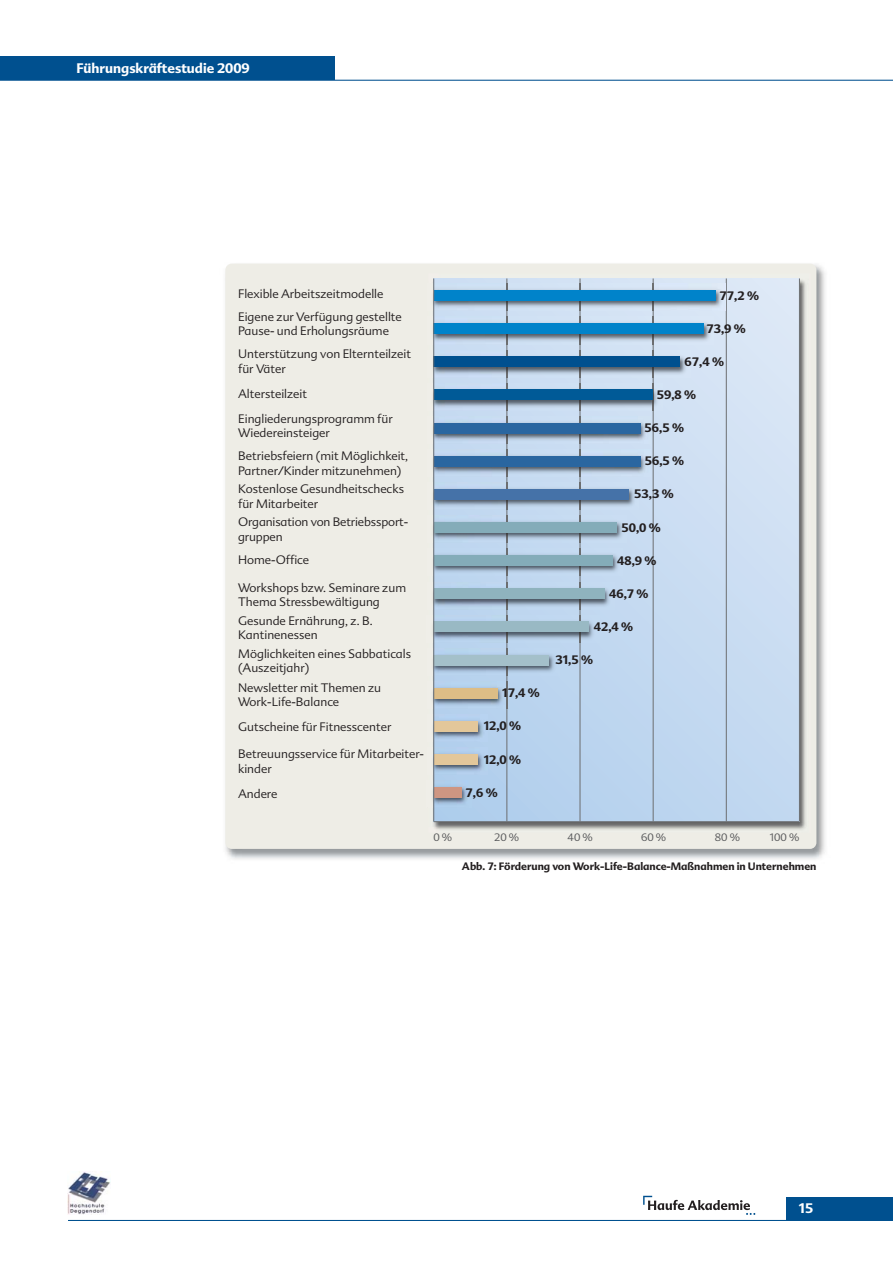
<style>
.page{position:relative;width:893px;height:1263px;background:#fff}
.page>*{position:absolute;margin:0;border:0;box-sizing:border-box;transform-origin:0 0}
.t1{font:700 13.5px "Advert";color:#fff}
.t2{font:300 12px/14.4px "Advert";color:#231f20}
.t3{font:700 12px "Advert";color:#231f20}
.t4{font:700 10.5px "Advert";color:#231f20}
.t5{font:300 10.5px "Advert";color:#58595b}
</style>
<div class="page">
<div style="left:0;top:56px;width:335px;height:24px;background:#00508f"></div>
<svg style="left:643px;top:1196px;width:112px;height:19px"></svg>
<hr style="left:0;top:80px;width:893px;height:1px;background:#00508f">
<hr style="left:68px;top:1220px;width:825px;height:1px;background:#00508f">
<div style="left:786px;top:1196px;width:107px;height:24px;background:#00508f"></div>
<img style="left:67px;top:1171px;width:43px;height:43px">
<img style="left:225px;top:263px;width:600px;height:596px">
<div style="left:225px;top:264px;width:591px;height:585px;background:#eeede6;border-radius:6px"></div>
<img style="left:433px;top:280px;width:373px;height:550px">
<div style="left:434px;top:278px;width:365px;height:544px;background:linear-gradient(to bottom,#dde8f6,#b8d2ed)"></div>
<hr style="left:434px;top:821px;width:365px;height:1px;background:#6c6e70">
<hr style="left:507px;top:278px;width:1px;height:543px;background:#6c6e70">
<hr style="left:580px;top:278px;width:1px;height:543px;background:#6c6e70">
<hr style="left:653px;top:278px;width:1px;height:543px;background:#6c6e70">
<hr style="left:726px;top:278px;width:1px;height:543px;background:#6c6e70">
<hr style="left:799px;top:278px;width:1px;height:543px;background:#6c6e70">
<img style="left:434px;top:317px;width:280px;height:27px">
<svg style="left:507px;top:317px;width:1px;height:27px"></svg>
<svg style="left:580px;top:317px;width:1px;height:27px"></svg>
<svg style="left:653px;top:317px;width:1px;height:27px"></svg>
<div style="left:434px;top:323px;width:270px;height:11px;background:#0083ca"></div>
<img style="left:434px;top:416px;width:217px;height:27px">
<svg style="left:507px;top:416px;width:1px;height:27px"></svg>
<svg style="left:580px;top:416px;width:1px;height:27px"></svg>
<div style="left:434px;top:423px;width:206px;height:10px;background:#2a66a0"></div>
<img style="left:434px;top:449px;width:217px;height:27px">
<svg style="left:507px;top:449px;width:1px;height:27px"></svg>
<svg style="left:580px;top:449px;width:1px;height:27px"></svg>
<div style="left:434px;top:456px;width:206px;height:10px;background:#2a66a0"></div>
<img style="left:434px;top:350px;width:256px;height:27px">
<svg style="left:507px;top:350px;width:1px;height:27px"></svg>
<svg style="left:580px;top:350px;width:1px;height:27px"></svg>
<svg style="left:653px;top:350px;width:1px;height:27px"></svg>
<div style="left:434px;top:356px;width:246px;height:11px;background:#00508f"></div>
<img style="left:434px;top:383px;width:229px;height:27px">
<svg style="left:507px;top:383px;width:1px;height:27px"></svg>
<svg style="left:580px;top:383px;width:1px;height:27px"></svg>
<svg style="left:653px;top:383px;width:1px;height:27px"></svg>
<div style="left:434px;top:390px;width:218px;height:10px;background:#005a97"></div>
<img style="left:434px;top:284px;width:292px;height:27px">
<svg style="left:507px;top:284px;width:1px;height:27px"></svg>
<svg style="left:580px;top:284px;width:1px;height:27px"></svg>
<svg style="left:653px;top:284px;width:1px;height:27px"></svg>
<div style="left:434px;top:290px;width:282px;height:11px;background:#0083ca"></div>
<img style="left:434px;top:483px;width:205px;height:27px">
<svg style="left:507px;top:483px;width:1px;height:27px"></svg>
<svg style="left:580px;top:483px;width:1px;height:27px"></svg>
<div style="left:434px;top:489px;width:195px;height:11px;background:#4572a8"></div>
<img style="left:434px;top:516px;width:193px;height:27px">
<svg style="left:507px;top:516px;width:1px;height:27px"></svg>
<svg style="left:580px;top:516px;width:1px;height:27px"></svg>
<div style="left:434px;top:522px;width:183px;height:11px;background:#84acb9"></div>
<img style="left:434px;top:549px;width:188px;height:27px">
<svg style="left:507px;top:549px;width:1px;height:27px"></svg>
<svg style="left:580px;top:549px;width:1px;height:27px"></svg>
<div style="left:434px;top:555px;width:178px;height:11px;background:#84acb9"></div>
<img style="left:434px;top:582px;width:181px;height:27px">
<svg style="left:507px;top:582px;width:1px;height:27px"></svg>
<svg style="left:580px;top:582px;width:1px;height:27px"></svg>
<div style="left:434px;top:588px;width:170px;height:11px;background:#8fb3be"></div>
<img style="left:434px;top:615px;width:165px;height:27px">
<svg style="left:507px;top:615px;width:1px;height:27px"></svg>
<svg style="left:580px;top:615px;width:1px;height:27px"></svg>
<div style="left:434px;top:621px;width:155px;height:11px;background:#99b9c4"></div>
<img style="left:434px;top:648px;width:125px;height:27px">
<svg style="left:507px;top:648px;width:1px;height:27px"></svg>
<div style="left:434px;top:655px;width:115px;height:10px;background:#a4c0ca"></div>
<img style="left:434px;top:681px;width:73px;height:27px">
<div style="left:434px;top:688px;width:64px;height:10px;background:#ddbd86"></div>
<img style="left:434px;top:714px;width:53px;height:27px">
<div style="left:434px;top:721px;width:44px;height:10px;background:#e3c79a"></div>
<img style="left:434px;top:748px;width:53px;height:27px">
<div style="left:434px;top:754px;width:44px;height:11px;background:#e3c79a"></div>
<img style="left:434px;top:781px;width:38px;height:27px">
<div style="left:434px;top:787px;width:27px;height:11px;background:#ce9682"></div>
<hr style="left:433px;top:278px;width:1px;height:543px;background:#6c6e70">
<p class="t1" style="left:77px;top:62px;width:175px">Führungskräftestudie 2009</p>
<p class="t2" style="left:238px;top:283px;width:165px;line-height:23px">Flexible Arbeitszeitmodelle<br>Eigene zur Verfügung gestellte</p>
<p class="t2" style="left:238px;top:321px;width:175px;line-height:23px">Pause- und Erholungsräume<br>Unterstützung von Elternteilzeit</p>
<p class="t2" style="left:238px;top:357px;width:156px;line-height:25px">für Väter<br>Altersteilzeit<br>Eingliederungsprogramm für</p>
<p class="t2" style="left:238px;top:423px;width:172px;line-height:23px">Wiedereinsteiger<br>Betriebsfeiern (mit Möglichkeit,</p>
<p class="t2" style="left:238px;top:462px;width:167px;line-height:18.6px">Partner/Kinder mitzunehmen)<br>Kostenlose Gesundheitschecks</p>
<p class="t2" style="left:238px;top:495px;width:172px;line-height:18.6px">für Mitarbeiter<br>Organisation von Betriebssport-</p>
<p class="t2" style="left:238px;top:526px;width:73px;line-height:23.7px">gruppen<br>Home-Office</p>
<p class="t2" style="left:238px;top:581px;width:170px">Workshops bzw. Seminare zum<br>Thema Stressbewältigung</p>
<p class="t2" style="left:238px;top:614px;width:136px">Gesunde Ernährung, z. B.<br>Kantinenessen</p>
<p class="t2" style="left:238px;top:647px;width:174px">Möglichkeiten eines Sabbaticals (Auszeitjahr)</p>
<p class="t2" style="left:238px;top:681px;width:145px">Newsletter mit Themen zu<br>Work-Life-Balance</p>
<p class="t2" style="left:238px;top:721px;width:155px">Gutscheine für Fitnesscenter</p>
<p class="t2" style="left:238px;top:748px;width:187px">Betreuungsservice für Mitarbeiter&shy;kinder</p>
<p class="t2" style="left:238px;top:787px;width:41px">Andere</p>
<p class="t3" style="left:502px;top:688px;width:39px">17,4 %</p>
<p class="t3" style="left:484px;top:721px;width:39px">12,0 %</p>
<p class="t3" style="left:484px;top:754px;width:39px">12,0 %</p>
<p class="t3" style="left:466px;top:787px;width:34px">7,6 %</p>
<p class="t3" style="left:720px;top:290px;width:41px">77,2 %</p>
<p class="t3" style="left:706px;top:324px;width:41px">73,9 %</p>
<p class="t3" style="left:685px;top:357px;width:41px">67,4 %</p>
<p class="t3" style="left:657px;top:390px;width:41px">59,8 %</p>
<p class="t3" style="left:645px;top:423px;width:41px">56,5 %</p>
<p class="t3" style="left:645px;top:456px;width:41px">56,5 %</p>
<p class="t3" style="left:634px;top:489px;width:41px">53,3 %</p>
<p class="t3" style="left:621px;top:522px;width:41px">50,0 %</p>
<p class="t3" style="left:617px;top:555px;width:41px">48,9 %</p>
<p class="t3" style="left:609px;top:589px;width:41px">46,7 %</p>
<p class="t3" style="left:594px;top:622px;width:41px">42,4 %</p>
<p class="t3" style="left:555px;top:655px;width:39px">31,5 %</p>
<p class="t5" style="left:433px;top:833px;width:20px">0 %</p>
<p class="t5" style="left:494px;top:833px;width:27px">20 %</p>
<p class="t5" style="left:568px;top:833px;width:27px">40 %</p>
<p class="t5" style="left:641px;top:833px;width:27px">60 %</p>
<p class="t5" style="left:715px;top:833px;width:27px">80 %</p>
<p class="t5" style="left:769px;top:833px;width:31px">100 %</p>
<p class="t4" style="left:462px;top:862px;width:356px">Abb. 7: Förderung von Work-Life-Balance-Maßnahmen in Unternehmen</p>
<p class="t1" style="left:799px;top:1203px;width:16px">15</p>
</div>
